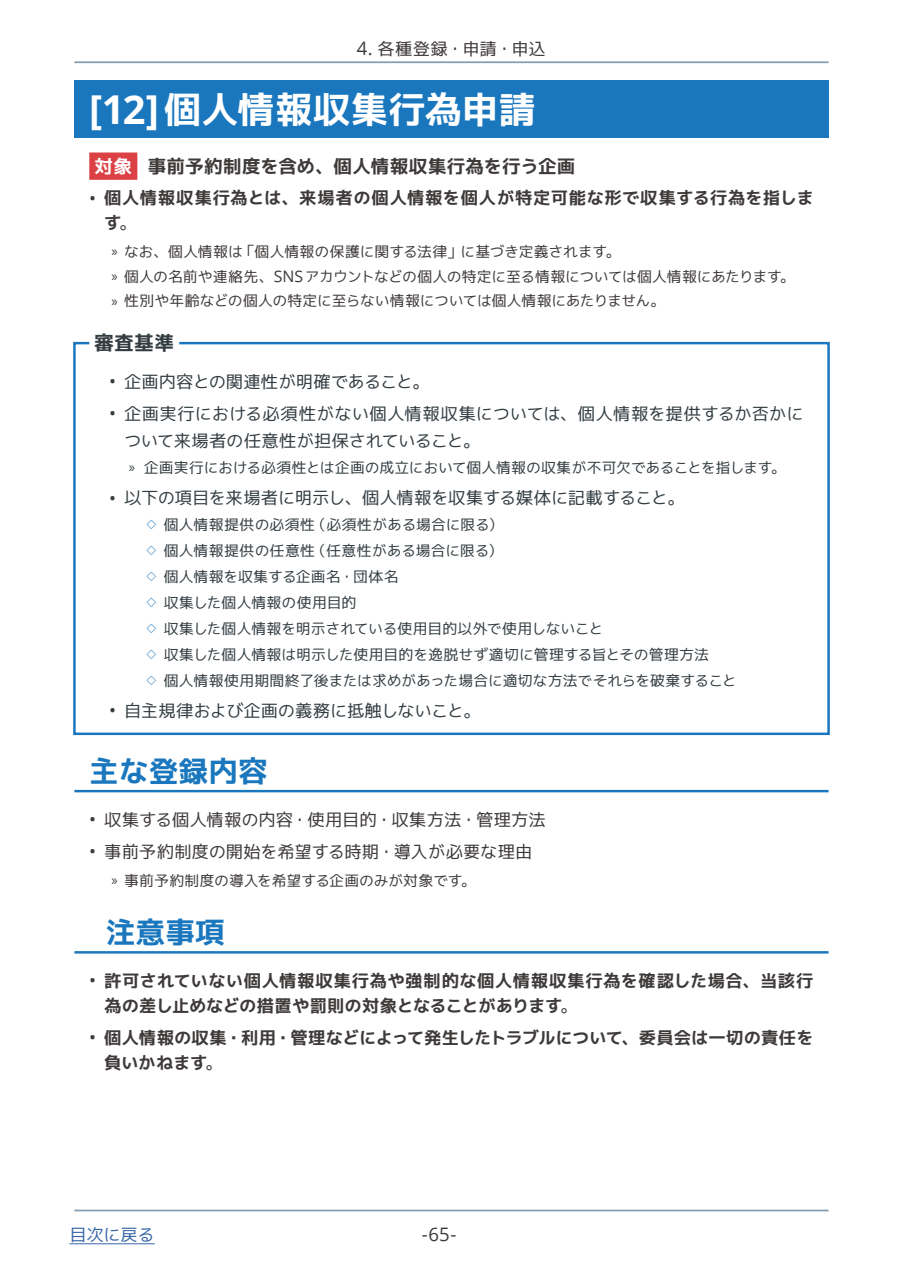
<style>
.page{position:relative;width:903px;height:1275px;background:#fff}
.page>*{position:absolute;margin:0;border:0;box-sizing:border-box;transform-origin:0 0}
.t1{font:37.27px "mplus 2 p bold";color:#fff}
.t2{font:29.75px "mplus 2 p bold";color:#1a77be}
.t3{font:19.78px "mplus 2 p bold";color:#333d42}
.t4{font:18.55px "mplus 2 p bold";letter-spacing:.005em;color:#3e3a39}
.t5{font:18.55px "Open Sans";color:#3e3a39}
.t6{font:18.55px "mplus 2 p bold";color:#fff}
.t7{font:17.32px/27.3px "mplus 2 p regular";letter-spacing:-.01em;color:#333d42}
.t8{font:17.32px/24.8px "mplus 2 p bold";letter-spacing:.01em;color:#3e3a39}
.t9{font:17.32px "mplus 2 p regular";letter-spacing:-.005em;color:#3e3a39}
.t10{font:17.32px/24.8px "mplus 2 p bold";letter-spacing:-.015em;color:#3e3a39}
.t11{font:17.32px "mplus 2 p regular";letter-spacing:-.02em;color:#3866a7}
.t12{font:14.88px "mplus 2 p regular";color:#333d42}
.t13{font:14.88px/24.8px "mplus 2 p regular";letter-spacing:-.015em;color:#3e3a39}
.t14{font:14.88px "mplus 2 p regular";letter-spacing:.025em;color:#333d42}
.t15{font:14.88px "mplus 2 p regular";letter-spacing:.02em;color:#333d42}
.t16{font:14.88px "Myriad Pro";color:#333d42}
.t17{font:9.97px "mplus 2 p regular";color:#1a77be}
.s1{font-family:"Open Sans";font-size:18.55px}
.s2{font-family:"Open Sans";font-weight:700;font-size:39.73px}
.s3{font-family:"mplus 2 p regular"}
.s4{font-family:"Myriad Pro"}
.s5{font-family:"Open Sans";font-size:15.92px}
</style>
<div class="page">
<hr style="left:74px;top:61px;width:754px;height:2px;background:#829db2">
<hr style="left:74px;top:1210px;width:754px;height:1px;background:#829db2">
<hr style="left:69px;top:1243px;width:86px;height:1px;background:#3866a7">
<div style="left:74px;top:80px;width:754px;height:57px;background:#1a77be"></div>
<div style="left:89px;top:152px;width:48px;height:28px;background:#db4044"></div>
<div style="left:73px;top:342px;width:757px;height:393px;border:2px solid #1a77be"></div>
<div style="left:89px;top:338px;width:90px;height:10px;background:#fff"></div>
<hr style="left:74px;top:790px;width:754px;height:2px;background:#1a77be">
<hr style="left:74px;top:951px;width:754px;height:3px;background:#1a77be">
<p class="t9" style="left:357px;top:36px;width:190px"><span class="s1">4.</span> 各種登録・申請・申込</p>
<h1 class="t1" style="left:89px;top:83px;width:448px"><span class="s2">[12]</span>個人情報収集行為申請</h1>
<p class="t4" style="left:148px;top:153px;width:429px">事前予約制度を含め、個人情報収集行為を行う企画</p>
<p class="t6" style="left:94px;top:153px;width:39px">対象</p>
<p class="t8" style="left:104px;top:186px;width:711px;text-indent:-15px"><span class="s1">•</span> 個人情報収集行為とは、来場者の個人情報を個人が特定可能な形で収集する行為を指します<span class="s3">。</span></p>
<p class="t13" style="left:240px;top:239px;width:382px">「個人情報の保護に関する法律」に基づき定義されます。</p>
<p class="t13" style="left:112px;top:239px;width:685px"><span class="s4">»</span> なお、個人情報は<br><span class="s4">»</span> 個人の名前や連絡先、<span class="s5">SNS</span>アカウントなどの個人の特定に至る情報については個人情報にあたります。<span class="s4">»</span> 性別や年齢などの個人の特定に至らない情報については個人情報にあたりません。</p>
<h3 class="t3" style="left:94px;top:329px;width:82px">審査基準</h3>
<p class="t7" style="left:109px;top:368px;width:322px"><span class="s1">•</span> 企画内容との関連性が明確であること。</p>
<p class="t7" style="left:124px;top:400px;width:681px;text-indent:-15px"><span class="s1">•</span> 企画実行における必須性がない個人情報収集については、個人情報を提供するか否かについて来場者の任意性が担保されていること。</p>
<p class="t12" style="left:144px;top:456px;width:644px">企画実行における必須性とは企画の成立において個人情報の収集が不可欠であることを指します。</p>
<p class="t16" style="left:129px;top:458px;width:8px">»</p>
<p class="t7" style="left:109px;top:484px;width:577px"><span class="s1">•</span> 以下の項目を来場者に明示し、個人情報を収集する媒体に記載すること。</p>
<p class="t12" style="left:311px;top:514px;width:193px">（必須性がある場合に限る(</p>
<p class="t14" style="left:164px;top:514px;width:153px">個人情報提供の必須性</p>
<p class="t17" style="left:146px;top:517px;width:11px">◇</p>
<p class="t17" style="left:146px;top:543px;width:11px">◇</p>
<p class="t15" style="left:164px;top:540px;width:153px">個人情報提供の任意性</p>
<p class="t12" style="left:312px;top:540px;width:193px">（任意性がある場合に限る(</p>
<p class="t17" style="left:146px;top:569px;width:11px">◇</p>
<p class="t12" style="left:164px;top:566px;width:236px">個人情報を収集する企画名・団体名</p>
<p class="t17" style="left:146px;top:595px;width:11px">◇</p>
<p class="t12" style="left:164px;top:592px;width:194px">収集した個人情報の使用目的</p>
<p class="t17" style="left:146px;top:621px;width:11px">◇</p>
<p class="t12" style="left:164px;top:618px;width:441px">収集した個人情報を明示されている使用目的以外で使用しないこと</p>
<p class="t17" style="left:146px;top:647px;width:11px">◇</p>
<p class="t12" style="left:164px;top:644px;width:547px">収集した個人情報は明示した使用目的を逸脱せず適切に管理する旨とその管理方法</p>
<p class="t12" style="left:164px;top:670px;width:574px">個人情報使用期間終了後または求めがあった場合に適切な方法でそれらを破棄すること</p>
<p class="t17" style="left:146px;top:673px;width:11px">◇</p>
<p class="t7" style="left:109px;top:696px;width:373px"><span class="s1">•</span> 自主規律および企画の義務に抵触しないこと。</p>
<h2 class="t2" style="left:89px;top:750px;width:180px">主な登録内容</h2>
<p class="t9" style="left:89px;top:807px;width:458px"><span class="s1">•</span> 収集する個人情報の内容・使用目的・収集方法・管理方法</p>
<p class="t9" style="left:89px;top:839px;width:445px"><span class="s1">•</span> 事前予約制度の開始を希望する時期・導入が必要な理由</p>
<p class="t13" style="left:112px;top:868px;width:366px"><span class="s4">»</span> 事前予約制度の導入を希望する企画のみが対象です。</p>
<h2 class="t2" style="left:106px;top:911px;width:121px">注意事項</h2>
<p class="t8" style="left:104px;top:968px;width:711px;text-indent:-15px"><span class="s1">•</span> 許可されていない個人情報収集行為や強制的な個人情報収集行為を確認した場合、当該行為の差し止めなどの措置や罰則の対象となることがあります<span class="s3">。</span></p>
<p class="t10" style="left:104px;top:1025px;width:711px;text-indent:-15px"><span class="s1">•</span> 個人情報の収集・利用・管理などによって発生したトラブルについて、委員会は一切の責任を負いかねます<span class="s3">。</span></p>
<p class="t11" style="left:69px;top:1222px;width:87px">目次に戻る</p>
<p class="t5" style="left:422px;top:1222px;width:36px">-65-</p>
</div>
